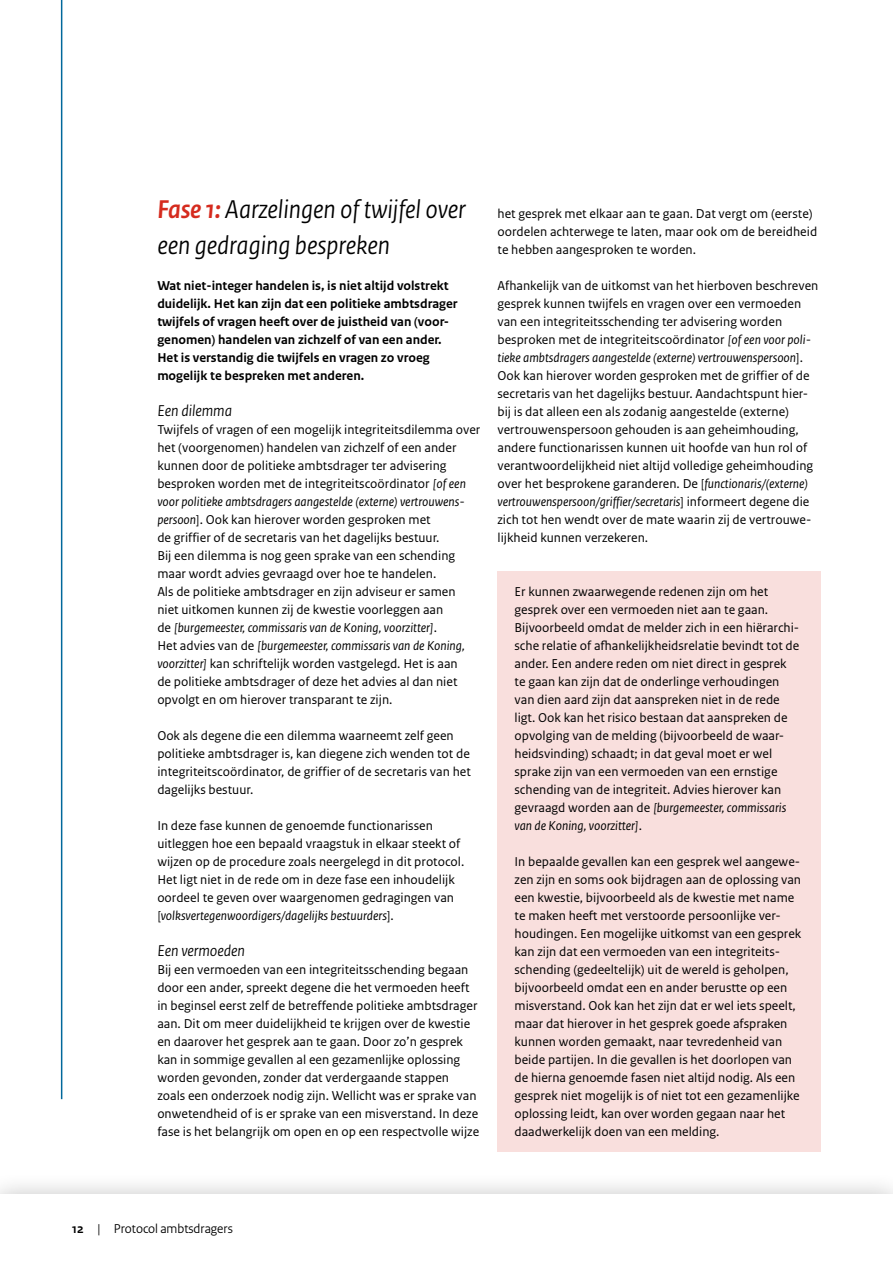
<style>
.page{position:relative;width:893px;height:1263px;background:#fff}
.page>*{position:absolute;margin:0;border:0;box-sizing:border-box;transform-origin:0 0}
.H2_03_RO_Kop{font:italic 27px/36px "Rijksoverheid Sans Heading";color:#000}
.H3_04_RO_Paragraafkop_Sans{font:italic 16.5px "Rijksoverheid Sans Heading";color:#000}
.P_10_RO_Broodtekst_Sans{font:13.5px/18px "Rijksoverheid Sans Text";color:#000}
.P_21_RO_Kader_Broodtekst__Rood_-_B{font:13.5px/18px "Rijksoverheid Sans Text";color:#000}
.P_09_RO_Inleiding{font:700 13.5px/18px "Rijksoverheid Sans Text";color:#000}
.t1{font:13.5px "Rijksoverheid Sans Heading";color:#000}
.s1{font-weight:700;color:#d52b1e}
.s2{font-style:italic}
.s3{font-weight:700}
</style>
<div class="page">
<div style="left:497px;top:571px;width:324px;height:275px;background:#f9dfdd"></div>
<div style="left:497px;top:841px;width:324px;height:311px;background:#f9dfdd"></div>
<hr style="left:61px;top:0;width:1px;height:1099px;background:#01689b">
<div style="left:0;top:1171px;width:893px;height:92px;background:#000;opacity:.25"></div>
<div style="left:0;top:1195px;width:893px;height:68px;background:#fff"></div>
<h2 class="H2_03_RO_Kop" style="left:157px;top:192px;width:310px"><span class="s1">Fase 1:</span> Aarzelingen of twijfel over een gedraging bespreken</h2>
<p class="P_09_RO_Inleiding" style="left:157px;top:277px;width:302px">Wat niet-integer handelen is, is niet altijd volstrekt duidelijk. Het kan zijn dat een politieke ambtsdrager twijfels of vragen heeft over de juistheid van (voor&shy;genomen) handelen van zichzelf of van een ander.<br>Het is verstandig die twijfels en vragen zo vroeg mogelijk te bespreken met anderen.</p>
<h3 class="H3_04_RO_Paragraafkop_Sans" style="left:157px;top:401px;width:76px">Een dilemma</h3>
<p class="P_10_RO_Broodtekst_Sans" style="left:157px;top:421px;width:325px">Twijfels of vragen of een mogelijk integriteitsdilemma over het (voorgenomen) handelen van zichzelf of een ander kunnen door de politieke ambtsdrager ter advisering besproken worden met de integriteitscoördinator <span class="s2">[of een voor politieke ambtsdragers aangestelde (externe) vertrouwens&shy;persoon</span>]. Ook kan hierover worden gesproken met<br>de griffier of de secretaris van het dagelijks bestuur.<br>Bij een dilemma is nog geen sprake van een schending maar wordt advies gevraagd over hoe te handelen.<br>Als de politieke ambtsdrager en zijn adviseur er samen<br>niet uitkomen kunnen zij de kwestie voorleggen aan<br>de <span class="s2">[burgemeester, commissaris van de Koning, voorzitter]</span>.<br>Het advies van de <span class="s2">[burgemeester, commissaris van de Koning, voorzitter]</span> kan schriftelijk worden vastgelegd. Het is aan<br>de politieke ambtsdrager of deze het advies al dan niet opvolgt en om hierover transparant te zijn.</p>
<p class="P_10_RO_Broodtekst_Sans" style="left:157px;top:727px;width:315px">Ook als degene die een dilemma waarneemt zelf geen politieke ambtsdrager is, kan diegene zich wenden tot de integriteitscoördinator, de griffier of de secretaris van het dagelijks bestuur.</p>
<p class="P_10_RO_Broodtekst_Sans" style="left:157px;top:817px;width:309px">In deze fase kunnen de genoemde functionarissen uitleggen hoe een bepaald vraagstuk in elkaar steekt of wijzen op de procedure zoals neergelegd in dit protocol.<br>Het ligt niet in de rede om in deze fase een inhoudelijk oordeel te geven over waargenomen gedragingen van [<span class="s2">volksvertegenwoordigers/dagelijks bestuurders</span>].</p>
<h3 class="H3_04_RO_Paragraafkop_Sans" style="left:157px;top:941px;width:89px">Een vermoeden</h3>
<p class="P_10_RO_Broodtekst_Sans" style="left:157px;top:961px;width:323px">Bij een vermoeden van een integriteitsschending begaan door een ander, spreekt degene die het vermoeden heeft in beginsel eerst zelf de betreffende politieke ambtsdrager aan. Dit om meer duidelijkheid te krijgen over de kwestie en daarover het gesprek aan te gaan. Door zo’n gesprek kan in sommige gevallen al een gezamenlijke oplossing worden gevonden, zonder dat verdergaande stappen zoals een onderzoek nodig zijn. Wellicht was er sprake van onwetendheid of is er sprake van een misverstand. In deze fase is het belangrijk om open en op een respectvolle wijze</p>
<p class="P_10_RO_Broodtekst_Sans" style="left:497px;top:205px;width:321px">het gesprek met elkaar aan te gaan. Dat vergt om (eerste) oordelen achterwege te laten, maar ook om de bereidheid te hebben aangesproken te worden.</p>
<p class="P_10_RO_Broodtekst_Sans" style="left:497px;top:277px;width:322px">Afhankelijk van de uitkomst van het hierboven beschreven gesprek kunnen twijfels en vragen over een vermoeden van een integriteitsschending ter advisering worden besproken met de integriteitscoördinator <span class="s2">[of een voor poli&shy;tieke ambtsdragers aangestelde (externe) vertrouwenspersoon</span>].<br>Ook kan hierover worden gesproken met de griffier of de secretaris van het dagelijks bestuur. Aandachtspunt hier&shy;bij is dat alleen een als zodanig aangestelde (externe) vertrouwenspersoon gehouden is aan geheimhouding, andere functionarissen kunnen uit hoofde van hun rol of verantwoordelijkheid niet altijd volledige geheimhouding over het besprokene garanderen. De [<span class="s2">functionaris/(externe) vertrouwenspersoon/griffier/secretaris</span>] informeert degene die zich tot hen wendt over de mate waarin zij de vertrouwe&shy;lijkheid kunnen verzekeren.</p>
<p class="P_21_RO_Kader_Broodtekst__Rood_-_B" style="left:514px;top:583px;width:286px">Er kunnen zwaarwegende redenen zijn om het gesprek over een vermoeden niet aan te gaan.<br>Bijvoorbeeld omdat de melder zich in een hiërarchi&shy;sche relatie of afhankelijkheidsrelatie bevindt tot de ander. Een andere reden om niet direct in gesprek te gaan kan zijn dat de onderlinge verhoudingen van dien aard zijn dat aanspreken niet in de rede ligt. Ook kan het risico bestaan dat aanspreken de opvolging van de melding (bijvoorbeeld de waar&shy;heidsvinding) schaadt; in dat geval moet er wel sprake zijn van een vermoeden van een ernstige schending van de integriteit. Advies hierover kan gevraagd worden aan de <span class="s2">[burgemeester, commissaris van de Koning, voorzitter]</span>.</p>
<p class="P_21_RO_Kader_Broodtekst__Rood_-_B" style="left:514px;top:853px;width:288px">In bepaalde gevallen kan een gesprek wel aangewe&shy;zen zijn en soms ook bijdragen aan de oplossing van een kwestie, bijvoorbeeld als de kwestie met name te maken heeft met verstoorde persoonlijke ver&shy;houdingen. Een mogelijke uitkomst van een gesprek kan zijn dat een vermoeden van een integriteits&shy;schending (gedeeltelijk) uit de wereld is geholpen, bijvoorbeeld omdat een en ander berustte op een misverstand. Ook kan het zijn dat er wel iets speelt, maar dat hierover in het gesprek goede afspraken kunnen worden gemaakt, naar tevredenheid van beide partijen. In die gevallen is het doorlopen van de hierna genoemde fasen niet altijd nodig. Als een gesprek niet mogelijk is of niet tot een gezamenlijke oplossing leidt, kan over worden gegaan naar het daadwerkelijk doen van een melding.</p>
<p class="t1" style="left:72px;top:1221px;width:162px"><span class="s3">12</span> | Protocol ambtsdragers</p>
</div>
